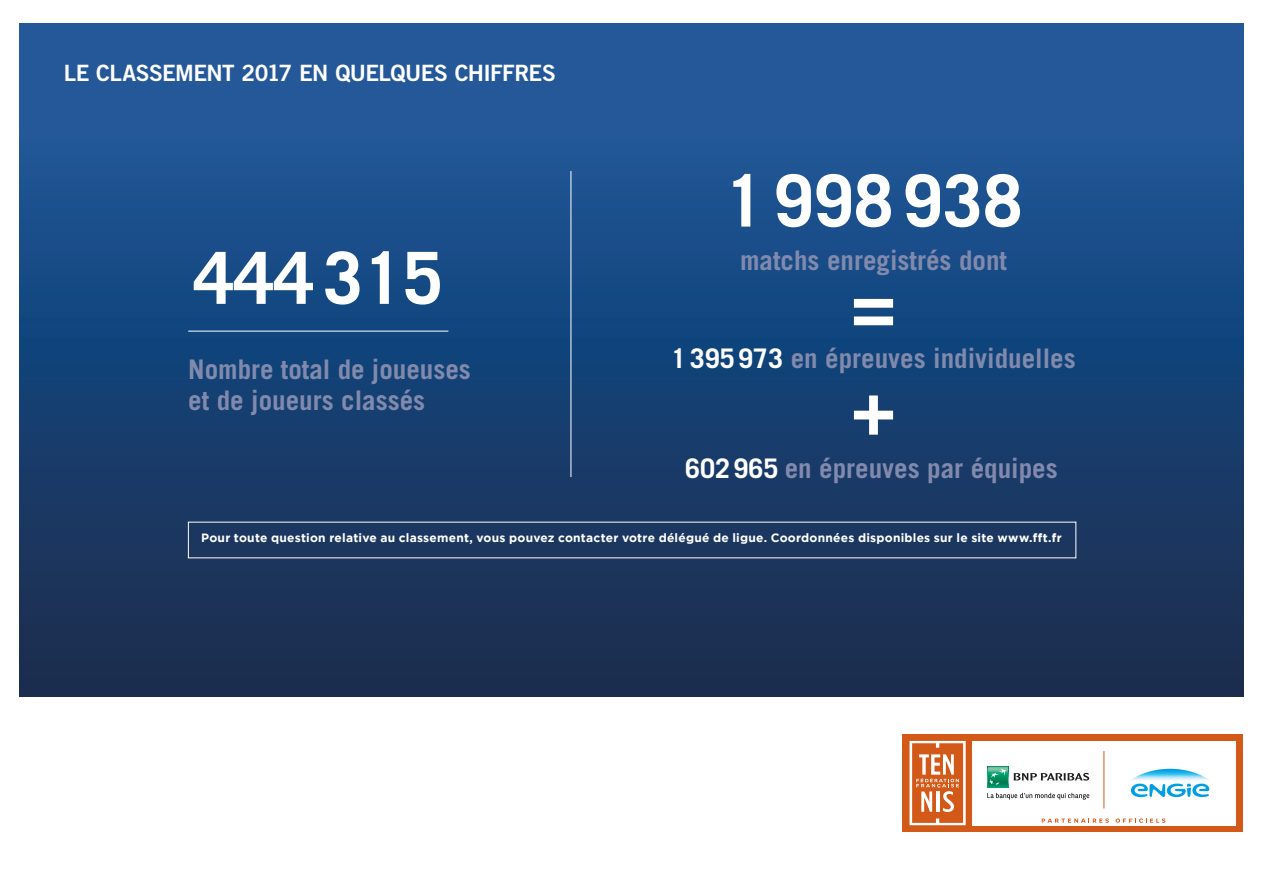
<style>
.page{position:relative;width:1263px;height:893px;background:#fff}
.page>*{position:absolute;margin:0;border:0;box-sizing:border-box;transform-origin:0 0}
.t1{font:700 72px "Trade Gothic";color:#fff}
.t2{font:700 27px/31.5px "Trade Gothic";color:#818aad}
.t3{font:22.5px "Trade Gothic Bold Two";letter-spacing:-.025em;color:#fff}
.t4{font:700 12px "Gotham";letter-spacing:.02em;color:#fff}
.s1{color:#fff}
</style>
<div class="page">
<div style="left:19px;top:23px;width:1224px;height:673px;background:linear-gradient(to bottom,#1f5da2,#182c4d)"></div>
<div style="left:903px;top:734px;width:340px;height:98px;background:#d35918"></div>
<svg style="left:909px;top:741px;width:57px;height:84px"></svg>
<div style="left:972px;top:741px;width:264px;height:84px;background:#fff"></div>
<svg style="left:1042px;top:818px;width:67px;height:5px"></svg>
<svg style="left:1115px;top:818px;width:50px;height:5px"></svg>
<hr style="left:1104px;top:751px;width:1px;height:57px;background:#d35918">
<svg style="left:1131px;top:769px;width:79px;height:29px"></svg>
<svg style="left:987px;top:766px;width:21px;height:22px"></svg>
<svg style="left:987px;top:767px;width:21px;height:20px"></svg>
<svg style="left:1014px;top:773px;width:75px;height:8px"></svg>
<svg style="left:987px;top:793px;width:102px;height:7px"></svg>
<hr style="left:188px;top:331px;width:260px;height:1px;background:#fff">
<hr style="left:571px;top:171px;width:1px;height:306px;background:#fff">
<h3 class="t3" style="left:64px;top:59px;width:493px">LE CLASSEMENT 2017 EN QUELQUES CHIFFRES</h3>
<h1 class="t1" style="left:194px;top:234px;width:251px">444315</h1>
<h2 class="t2" style="left:188px;top:353px;width:284px">Nombre total de joueuses et de joueurs classés</h2>
<h1 class="t1" style="left:724px;top:157px;width:300px">1998938</h1>
<h2 class="t2" style="left:740px;top:244px;width:268px">matchs enregistrés dont</h2>
<h1 class="t1" style="left:852px;top:262px;width:45px">=</h1>
<h2 class="t2" style="left:671px;top:342px;width:406px"><span class="s1">1395973</span> en épreuves individuelles</h2>
<h1 class="t1" style="left:852px;top:365px;width:45px">+</h1>
<h2 class="t2" style="left:685px;top:452px;width:374px"><span class="s1">602965</span> en épreuves par équipes</h2>
<p class="t4" style="left:201px;top:531px;width:862px">Pour toute question relative au classement, vous pouvez contacter votre délégué de ligue. Coordonnées disponibles sur le site www.fft.fr</p>
</div>
